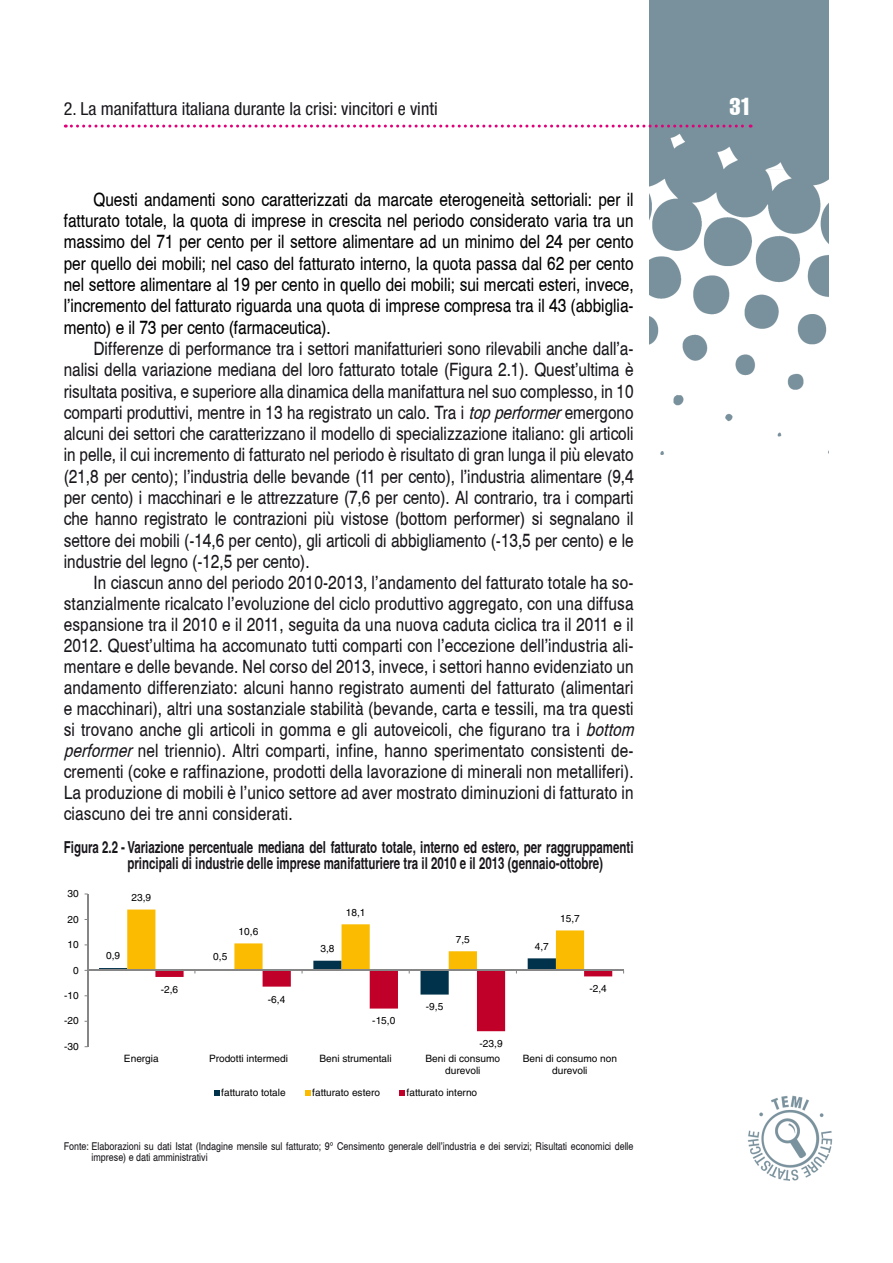
<style>
.page{position:relative;width:893px;height:1263px;background:#fff}
.page>*{position:absolute;margin:0;border:0;box-sizing:border-box;transform-origin:0 0}
.t1{font:extra-condensed 24px "Helvetica";color:#fff}
._02_Id_Stile_testo_c{font:18px/21px "Helvetica Cnd";letter-spacing:.01em;color:#1a171c;text-align:justify}
._02_Id_Stile_testo_c-2{font:18px/21.3px "Helvetica Cnd";color:#000;text-align:justify}
.t2{font:condensed 18px "Helvetica Neue LT Std";color:#1a171c}
._13_Id_Tavola_titolo{font:700 condensed 16.5px/16.5px "Helvetica";color:#1a171c;scale:.85 1}
._14_Id_Note_Tavole_F{font:10.5px/10.5px "Helvetica Cnd";color:#1a171c}
.t3{font:10.05px/11.7px "Helvetica LT Std";color:#000;text-align:center}
.s1{font-style:italic}
</style>
<div class="page">
<img style="left:649px;top:0;width:179px;height:454px">
<svg style="left:65px;top:125px;width:686px;height:3px"></svg>
<img style="left:747px;top:1095px;width:85px;height:85px">
<hr style="left:87px;top:894px;width:1px;height:153px;background:#868686">
<hr style="left:88px;top:970px;width:536px;height:1px;background:#868686">
<svg style="left:99px;top:909px;width:513px;height:122px"></svg>
<svg style="left:214px;top:1090px;width:5px;height:6px"></svg>
<svg style="left:305px;top:1090px;width:5px;height:6px"></svg>
<svg style="left:399px;top:1090px;width:6px;height:6px"></svg>
<p class="t2" style="left:64px;top:98px;width:375px">2. La manifattura italiana durante la crisi: vincitori e vinti</p>
<h1 class="t1" style="left:729px;top:91px;width:24px">31</h1>
<p class="_02_Id_Stile_testo_c-2" style="left:64px;top:188px;width:571px;text-indent:30px">Questi andamenti sono caratterizzati da marcate eterogeneità settoriali: per il fatturato totale, la quota di imprese in crescita nel periodo considerato varia tra un massimo del 71 per cento per il settore alimentare ad un minimo del 24 per cento per quello dei mobili; nel caso del fatturato interno, la quota passa dal 62 per cento nel settore alimentare al 19 per cento in quello dei mobili; sui mercati esteri, invece, l’incremento del fatturato riguarda una quota di imprese compresa tra il 43 (abbiglia&shy;mento) e il 73 per cento (farmaceutica).</p>
<p class="_02_Id_Stile_testo_c" style="left:64px;top:337px;width:571px;text-indent:30px">Differenze di performance tra i settori manifatturieri sono rilevabili anche dall’a&shy;nalisi della variazione mediana del loro fatturato totale (Figura 2.1). Quest’ultima è risultata positiva, e superiore alla dinamica della manifattura nel suo complesso, in 10 comparti produttivi, mentre in 13 ha registrato un calo. Tra i <span class="s1">topperformer</span>emergono alcuni dei settori che caratterizzano il modello di specializzazione italiano: gli articoli in pelle, il cui incremento di fatturato nel periodo è risultato di gran lunga il più elevato (21,8 per cento); l’industria delle bevande (11 per cento), l’industria alimentare (9,4 per cento) i macchinari e le attrezzature (7,6 per cento). Al contrario, tra i comparti che hanno registrato le contrazioni più vistose (bottom performer) si segnalano il settore dei mobili (-14,6 per cento), gli articoli di abbigliamento (-13,5 per cento) e le industrie del legno (-12,5 per cento).</p>
<p class="_02_Id_Stile_testo_c" style="left:64px;top:572px;width:576px;text-align:left;text-indent:30px">In ciascun anno del periodo 2010-2013, l’andamento del fatturato totale ha so&shy;stanzialmente ricalcato l’evoluzione del ciclo produttivo aggregato, con una diffusa espansione tra il 2010 e il 2011, seguita da una nuova caduta ciclica tra il 2011 e il 2012. Quest’ultima ha accomunato tutti comparti con l’eccezione dell’industria ali&shy;mentare e delle bevande. Nel corso del 2013, invece, i settori hanno evidenziato un andamento differenziato: alcuni hanno registrato aumenti del fatturato (alimentari e macchinari), altri una sostanziale stabilità (bevande, carta e tessili, ma tra questi si trovano anche gli articoli in gomma e gli autoveicoli, che figurano tra i <span class="s1">bottom performer</span> nel triennio). Altri comparti, infine, hanno sperimentato consistenti de&shy;crementi (coke e raffinazione, prodotti della lavorazione di minerali non metalliferi).<br>La produzione di mobili è l’unico settore ad aver mostrato diminuzioni di fatturato in ciascuno dei tre anni considerati.</p>
<p class="_13_Id_Tavola_titolo" style="left:127px;top:839px;width:597px;text-indent:-64px">Figura 2.2 - Variazione percentuale mediana del fatturato totale, interno ed estero, per raggruppamenti principali di industrie delle imprese manifatturiere tra il 2010 e il 2013 (gennaio-ottobre)</p>
<p class="t3" style="left:68px;top:888px;width:13px">30</p>
<p class="t3" style="left:131px;top:891px;width:21px">23,9</p>
<p class="t3" style="left:68px;top:913px;width:13px">20</p>
<p class="t3" style="left:346px;top:906px;width:21px">18,1</p>
<p class="t3" style="left:560px;top:912px;width:21px">15,7</p>
<p class="t3" style="left:68px;top:939px;width:13px">10</p>
<p class="t3" style="left:106px;top:950px;width:16px">0,9</p>
<p class="t3" style="left:213px;top:951px;width:16px">0,5</p>
<p class="t3" style="left:239px;top:925px;width:21px">10,6</p>
<p class="t3" style="left:320px;top:942px;width:16px">3,8</p>
<p class="t3" style="left:456px;top:933px;width:16px">7,5</p>
<p class="t3" style="left:535px;top:940px;width:16px">4,7</p>
<p class="t3" style="left:73px;top:964px;width:7px">0</p>
<p class="t3" style="left:64px;top:989px;width:16px">-10</p>
<p class="t3" style="left:161px;top:983px;width:19px">-2,6</p>
<p class="t3" style="left:268px;top:993px;width:19px">-6,4</p>
<p class="t3" style="left:426px;top:1001px;width:19px">-9,5</p>
<p class="t3" style="left:589px;top:983px;width:19px">-2,4</p>
<p class="t3" style="left:64px;top:1015px;width:16px">-20</p>
<p class="t3" style="left:372px;top:1015px;width:25px">-15,0</p>
<p class="t3" style="left:64px;top:1040px;width:16px">-30</p>
<p class="t3" style="left:479px;top:1038px;width:25px">-23,9</p>
<p class="t3" style="left:124px;top:1053px;width:36px">Energia</p>
<p class="t3" style="left:209px;top:1053px;width:80px">Prodotti intermedi</p>
<p class="t3" style="left:320px;top:1053px;width:74px">Beni strumentali</p>
<p class="t3" style="left:426px;top:1053px;width:76px">Beni di consumo durevoli</p>
<p class="t3" style="left:523px;top:1053px;width:96px">Beni di consumo non durevoli</p>
<p class="t3" style="left:221px;top:1087px;width:66px">fatturato totale</p>
<p class="t3" style="left:312px;top:1087px;width:69px">fatturato estero</p>
<p class="t3" style="left:407px;top:1087px;width:72px">fatturato interno</p>
<p class="_14_Id_Note_Tavole_F" style="left:92px;top:1141px;width:543px;text-indent:-28px">Fonte: Elaborazioni su dati Istat (Indagine mensile sul fatturato; 9° Censimento generale dell’industria e dei servizi; Risultati economici delle imprese) e dati amministrativi</p>
</div>
